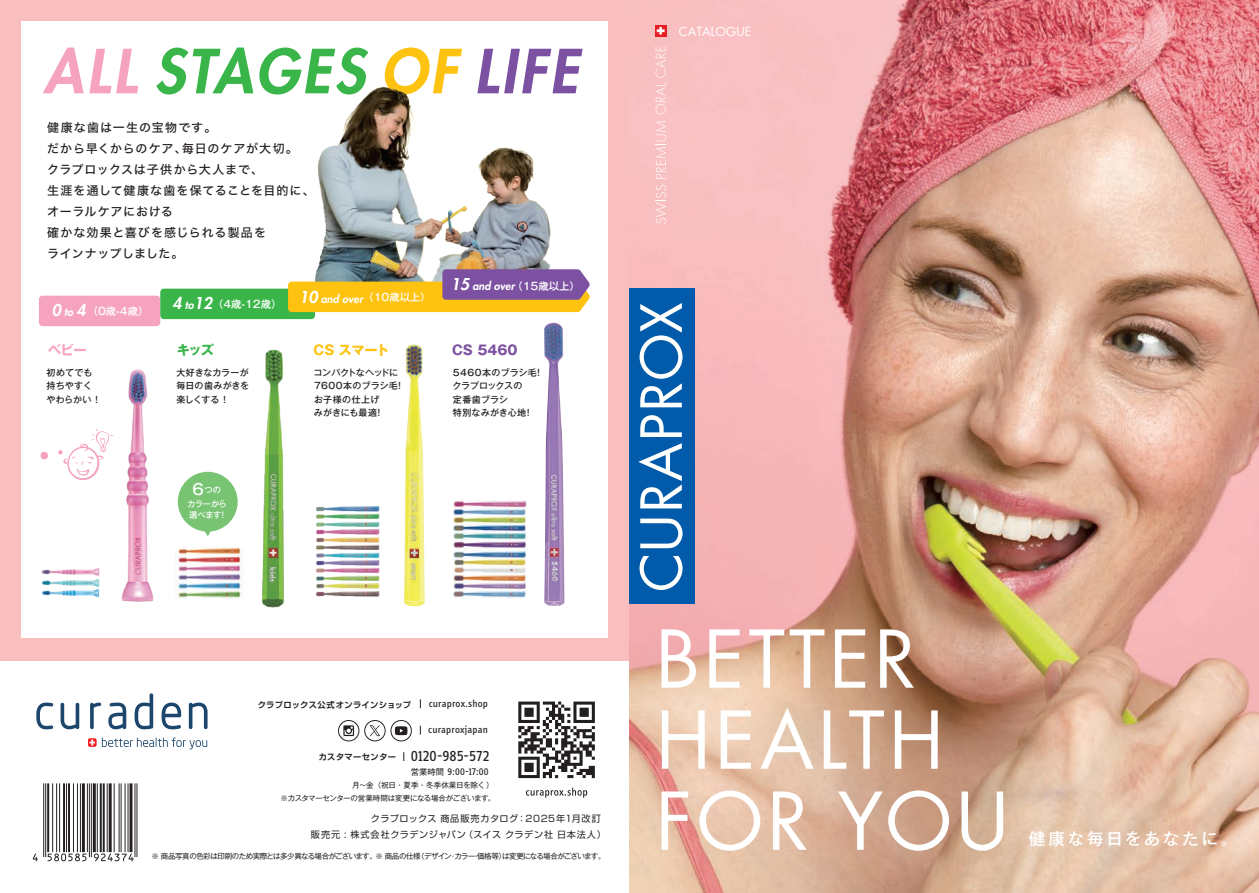
<style>
.page{position:relative;width:1259px;height:893px;background:#fff}
.page>*{position:absolute;margin:0;border:0;box-sizing:border-box;transform-origin:0 0}
.t1{font:77.25px/81px "Futura LT Pro";letter-spacing:.05em;color:#fff}
.t2{font:italic 800 59.1px "Futura LT Pro";letter-spacing:.05em;color:#3ab54a}
.t3{font:500 16.5px "Gothic MB101 Pro";letter-spacing:.165em;color:#fff}
.t4{font:italic 800 15.9px "Futura LT Pro";color:#fff}
.t5{font:15px "Info Display Pro";color:#231f20}
.t6{font:700 13.2px "Gothic MB101 Pro";letter-spacing:-.02em;color:#fec210}
.t7{font:700 13.2px "Gothic MB101 Pro";color:#7c51a1}
.t8{font:700 13.2px "Gothic MB101 Pro";color:#3ab54a}
.t9{font:700 13.2px "Gothic MB101 Pro";color:#f5a3bf}
.t10{font:12.15px "Futura LT Pro";letter-spacing:.01em;color:#fff}
.t11{font:12px/21px "Hiragino Sans W5";letter-spacing:.07em;color:#231f20}
.t12{font:italic 800 10.95px "Futura LT Pro";color:#fff}
.t13{font:10.5px "Info Display Pro";letter-spacing:.01em;color:#231f20}
.t14{font:500 10.35px "Gothic MB101 Pro";color:#fff}
.t15{font:10.05px "Info Display Pro";color:#231f20}
.t16{font:9.15px "Shin Go Pro";letter-spacing:.065em;color:#231f20}
.t17{font:500 9px/13.2px "Gothic MB101 Pro";letter-spacing:.015em;color:#231f20}
.t18{font:700 8.25px "Shin Go Pro De";letter-spacing:.035em;color:#231f20}
.t19{font:500 8.25px/14.4px "Gothic MB101 Pro";letter-spacing:-.035em;color:#fff;text-align:center}
.t20{font:7.65px "Gothic MB101 Pro";letter-spacing:-.035em;color:#231f20}
.t21{font:7.5px "Gothic MB101 Pr 5";letter-spacing:-.07em;color:#231f20}
.t22{font:7.5px "Gothic MB101 Pro";letter-spacing:-.045em;color:#231f20}
.s1{color:#f5a3bf}
.s2{color:#fec210}
.s3{color:#7c51a1}
.s4{font-size:10.95px}
.s5{font-size:15.9px}
.s6{font-size:15.15px}
.s7{font-family:"Gothic MB101 Pro";font-size:8.25px}
</style>
<div class="page">
<div style="left:0;top:0;width:629px;height:660px;background:#f9bebe"></div>
<div style="left:21px;top:21px;width:587px;height:617px;background:#fff"></div>
<img style="left:629px;top:0;width:630px;height:893px">
<svg style="left:526px;top:788px;width:61px;height:10px"></svg>
<svg style="left:36px;top:703px;width:17px;height:26px"></svg>
<svg style="left:61px;top:703px;width:18px;height:26px"></svg>
<svg style="left:90px;top:703px;width:11px;height:26px"></svg>
<svg style="left:108px;top:703px;width:18px;height:26px"></svg>
<svg style="left:135px;top:693px;width:18px;height:36px"></svg>
<svg style="left:189px;top:703px;width:18px;height:26px"></svg>
<svg style="left:162px;top:703px;width:19px;height:26px"></svg>
<svg style="left:88px;top:737px;width:119px;height:12px"></svg>
<div style="left:629px;top:289px;width:66px;height:315px;background:#015aaa"></div>
<svg style="left:638px;top:303px;width:44px;height:287px"></svg>
<svg style="left:518px;top:701px;width:77px;height:77px"></svg>
<svg style="left:655px;top:185px;width:11px;height:39px"></svg>
<svg style="left:655px;top:121px;width:11px;height:58px"></svg>
<svg style="left:655px;top:46px;width:11px;height:68px"></svg>
<svg style="left:655px;top:25px;width:11px;height:11px"></svg>
<svg style="left:657px;top:27px;width:7px;height:8px"></svg>
<div style="left:178px;top:472px;width:60px;height:59px;background:#78c473;border-radius:29px"></div>
<img style="left:243px;top:86px;width:308px;height:203px">
<div style="left:39px;top:296px;width:121px;height:30px;background:#f5a3bf;border-radius:4px"></div>
<div style="left:160px;top:289px;width:155px;height:30px;background:#3ab54a;border-radius:4px"></div>
<svg style="left:288px;top:269px;width:302px;height:43px;background:#c2985a"></svg>
<img style="left:121px;top:369px;width:33px;height:233px">
<img style="left:453px;top:501px;width:73px;height:97px">
<img style="left:327px;top:595px;width:53px;height:2px">
<img style="left:334px;top:557px;width:45px;height:4px">
<img style="left:333px;top:518px;width:47px;height:5px">
<img style="left:327px;top:541px;width:53px;height:16px">
<img style="left:327px;top:523px;width:53px;height:18px">
<img style="left:327px;top:561px;width:53px;height:16px">
<img style="left:327px;top:506px;width:53px;height:12px">
<img style="left:327px;top:577px;width:53px;height:18px">
<svg style="left:58px;top:428px;width:55px;height:52px"></svg>
<svg style="left:40px;top:451px;width:8px;height:9px"></svg>
<img style="left:176px;top:547px;width:43px;height:51px">
<img style="left:219px;top:349px;width:108px;height:259px">
<img style="left:544px;top:323px;width:20px;height:283px">
<img style="left:404px;top:344px;width:21px;height:262px">
<img style="left:41px;top:568px;width:58px;height:7px">
<img style="left:41px;top:575px;width:59px;height:12px">
<img style="left:41px;top:589px;width:58px;height:9px">
<svg style="left:338px;top:720px;width:74px;height:21px"></svg>
<div style="left:32px;top:782px;width:112px;height:80px;background:linear-gradient(to bottom,#fff,#fff)"></div>
<svg style="left:33px;top:783px;width:104px;height:78px"></svg>
<h2 class="t2" style="left:43px;top:27px;width:536px"><span class="s1">ALL</span> STAGES <span class="s2">OF</span> <span class="s3">LIFE</span></h2>
<p class="t11" style="left:47px;top:116px;width:269px">健康な歯は一生の宝物です。<br>だから早くからのケア、毎日のケアが大切。<br>クラプロックスは子供から大人まで、<br>生涯を通して健康な歯を保てることを目的に、オーラルケアにおける<br>確かな効果と喜びを感じられる製品を<br>ラインナップしました。</p>
<h3 class="t4" style="left:52px;top:298px;width:35px">0 <span class="s4">to</span> 4</h3>
<p class="t14" style="left:88px;top:303px;width:62px">（0歳-4歳）</p>
<h3 class="t4" style="left:173px;top:291px;width:41px">4 <span class="s4">to</span>12</h3>
<p class="t12" style="left:299px;top:291px;width:65px"><span class="s5">10</span> and over</p>
<p class="t14" style="left:363px;top:288px;width:69px">（10歳以上）</p>
<p class="t14" style="left:213px;top:295px;width:70px">（4歳-12歳）</p>
<p class="t12" style="left:451px;top:278px;width:65px"><span class="s5">15</span> and over</p>
<p class="t14" style="left:512px;top:277px;width:69px">（15歳以上）</p>
<p class="t8" style="left:177px;top:339px;width:39px">キッズ</p>
<p class="t17" style="left:176px;top:365px;width:74px;text-align:justify">大好きなカラーが毎日の歯みがきを楽しくする ！</p>
<p class="t9" style="left:48px;top:339px;width:40px">ベビー</p>
<p class="t6" style="left:313px;top:339px;width:77px">CS スマート</p>
<p class="t7" style="left:452px;top:339px;width:67px">CS 5460</p>
<p class="t17" style="left:313px;top:365px;width:92px">コンパクトなヘッドに<br>7600本のブラシ毛！お子様の仕上げ<br>みがきにも最適！</p>
<p class="t17" style="left:46px;top:365px;width:56px">初めてでも持ちやすくやわらかい ！</p>
<p class="t17" style="left:452px;top:365px;width:92px">5460本のブラシ毛！クラプロックスの<br>定番歯ブラシ<br>特別なみがき心地！</p>
<p class="t19" style="left:187px;top:481px;width:41px"><span class="s6">6</span>つの<br>カラーから</p>
<p class="t19" style="left:189px;top:507px;width:39px">選べます！</p>
<p class="t18" style="left:258px;top:698px;width:155px">クラプロックス公式オンラインショップ</p>
<p class="t13" style="left:429px;top:697px;width:61px">curaprox.shop</p>
<p class="t18" style="left:319px;top:750px;width:79px">カスタマーセンター</p>
<p class="t13" style="left:428px;top:724px;width:61px">curaproxjapan</p>
<p class="t5" style="left:411px;top:747px;width:80px">0120-985-572</p>
<p class="t15" style="left:411px;top:766px;width:79px"><span class="s7">営業時間</span> 9:00-17:00</p>
<p class="t22" style="left:280px;top:791px;width:216px">※カスタマーセンターの営業時間は変更になる場合がございます。</p>
<p class="t20" style="left:352px;top:778px;width:143px">月～金（祝日・夏季・冬季休業日を除く ）</p>
<p class="t16" style="left:371px;top:811px;width:231px">クラプロックス 商品販売カタログ：2025年1月改訂</p>
<p class="t16" style="left:311px;top:827px;width:296px">販売元 : 株式会社クラデンジャパン（スイス クラデン社 日本法人）</p>
<p class="t21" style="left:152px;top:850px;width:455px">※ 商品写真の色彩は印刷のため実際とは多少異なる場合がございます。※ 商品の仕様（デザイン･カラー・価格等）は変更になる場合がございます。</p>
<p class="t10" style="left:679px;top:23px;width:74px">CATALOGUE</p>
<h1 class="t1" style="left:655px;top:618px;width:355px">BETTER<br>HEALTH<br>FOR YOU</h1>
<h3 class="t3" style="left:1028px;top:825px;width:210px">健康な毎日をあなたに。</h3>
</div>
